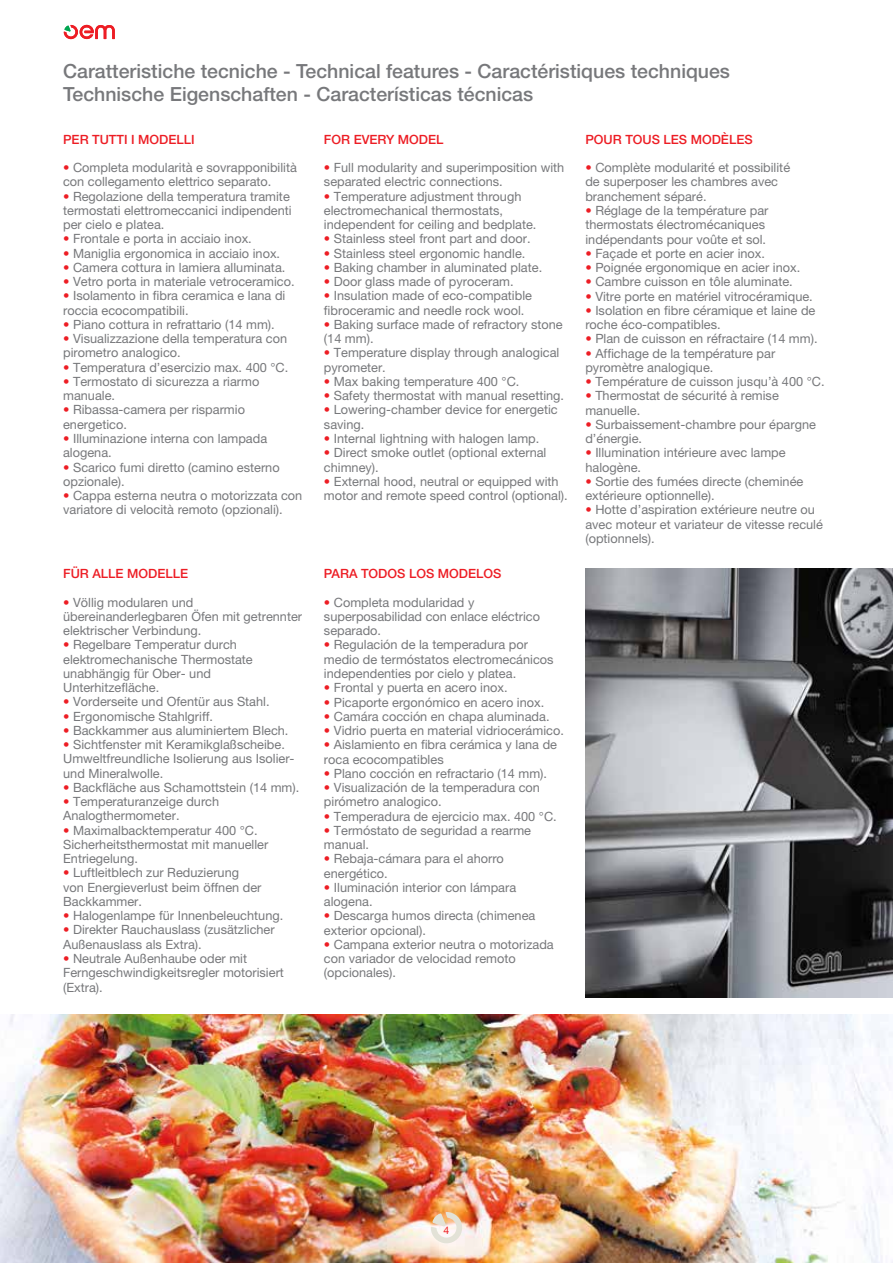
<style>
.page{position:relative;width:893px;height:1263px;background:#fff}
.page>*{position:absolute;margin:0;border:0;box-sizing:border-box;transform-origin:0 0}
.t1{font:500 19.5px/22.5px "Helvetica Neue LT Std";color:#77787b}
.t2{font:12.75px/14.2px "Helvetica Neue LT Pro";color:#77787b}
.t3{font:500 12.75px "Helvetica Neue LT Pro";color:#ed1d24}
.t4{font:10.5px "Helvetica Neue";color:#ed1d24}
.s1{font-family:"Helvetica Neue LT Pro"}
.s2{font-family:"Helvetica Neue LT Std";color:#ed1d24}
</style>
<div class="page">
<img style="left:585px;top:569px;width:308px;height:429px">
<img style="left:0;top:1015px;width:893px;height:248px">
<svg style="left:431px;top:1212px;width:31px;height:31px"></svg>
<svg style="left:64px;top:25px;width:51px;height:14px"></svg>
<h1 class="t1" style="left:63px;top:60px;width:668px">Caratteristiche tecniche - <span class="s1">Technical features -</span> Caractéristiques techniques<br>Technische Eigenschaften - Características técnicas</h1>
<p class="t3" style="left:324px;top:131px;width:121px">FOR EVERY MODEL</p>
<p class="t2" style="left:324px;top:160px;width:242px"><span class="s2">•</span> Full modularity and superimposition with separated electric connections.</p>
<p class="t2" style="left:324px;top:189px;width:214px"><span class="s2">•</span> Temperature adjustment through electromechanical thermostats, independent for ceiling and bedplate.</p>
<p class="t2" style="left:324px;top:232px;width:208px"><span class="s2">•</span> Stainless steel front part and door.</p>
<p class="t2" style="left:324px;top:246px;width:203px"><span class="s2">•</span> Stainless steel ergonomic handle.</p>
<p class="t2" style="left:324px;top:260px;width:220px"><span class="s2">•</span> Baking chamber in aluminated plate.</p>
<p class="t2" style="left:324px;top:274px;width:191px"><span class="s2">•</span> Door glass made of pyroceram.</p>
<p class="t2" style="left:324px;top:289px;width:210px"><span class="s2">•</span> Insulation made of eco-compatible fibroceramic and needle rock wool.</p>
<p class="t2" style="left:324px;top:317px;width:240px"><span class="s2">•</span> Baking surface made of refractory stone (14 mm).</p>
<p class="t2" style="left:324px;top:346px;width:237px"><span class="s2">•</span> Temperature display through analogical pyrometer.</p>
<p class="t2" style="left:324px;top:374px;width:197px"><span class="s2">•</span> Max baking temperature 400 °C.</p>
<p class="t2" style="left:324px;top:388px;width:242px"><span class="s2">•</span> Safety thermostat with manual resetting.</p>
<p class="t2" style="left:324px;top:403px;width:235px"><span class="s2">•</span> Lowering-chamber device for energetic saving.</p>
<p class="t2" style="left:324px;top:431px;width:217px"><span class="s2">•</span> Internal lightning with halogen lamp.</p>
<p class="t2" style="left:324px;top:445px;width:224px"><span class="s2">•</span> Direct smoke outlet (optional external chimney).</p>
<p class="t2" style="left:324px;top:474px;width:245px"><span class="s2">•</span> External hood, neutral or equipped with motor and remote speed control (optional).</p>
<p class="t3" style="left:585px;top:132px;width:169px">POUR TOUS LES MODÈLES</p>
<p class="t2" style="left:585px;top:160px;width:206px"><span class="s2">•</span> Complète modularité et possibilité de superposer les chambres avec branchement séparé.</p>
<p class="t2" style="left:585px;top:203px;width:185px"><span class="s2">•</span> Réglage de la température par thermostats électromécaniques indépendants pour voûte et sol.</p>
<p class="t2" style="left:585px;top:246px;width:181px"><span class="s2">•</span> Façade et porte en acier inox.</p>
<p class="t2" style="left:585px;top:260px;width:216px"><span class="s2">•</span> Poignée ergonomique en acier inox.</p>
<p class="t2" style="left:585px;top:274px;width:209px"><span class="s2">•</span> Cambre cuisson en tôle aluminate.</p>
<p class="t2" style="left:585px;top:289px;width:229px"><span class="s2">•</span> Vitre porte en matériel vitrocéramique.</p>
<p class="t2" style="left:585px;top:303px;width:232px"><span class="s2">•</span> Isolation en fibre céramique et laine de roche éco-compatibles.</p>
<p class="t2" style="left:585px;top:331px;width:234px"><span class="s2">•</span> Plan de cuisson en réfractaire (14 mm).</p>
<p class="t2" style="left:585px;top:346px;width:191px"><span class="s2">•</span> Affichage de la température par pyromètre analogique.</p>
<p class="t2" style="left:585px;top:374px;width:241px"><span class="s2">•</span> Température de cuisson jusqu’à 400 °C.</p>
<p class="t2" style="left:585px;top:388px;width:195px"><span class="s2">•</span> Thermostat de sécurité à remise manuelle.</p>
<p class="t2" style="left:585px;top:417px;width:232px"><span class="s2">•</span> Surbaissement-chambre pour épargne d’énergie.</p>
<p class="t2" style="left:585px;top:445px;width:202px"><span class="s2">•</span> Illumination intérieure avec lampe halogène.</p>
<p class="t2" style="left:585px;top:474px;width:219px"><span class="s2">•</span> Sortie des fumées directe (cheminée extérieure optionnelle).</p>
<p class="t2" style="left:585px;top:502px;width:239px"><span class="s2">•</span> Hotte d’aspiration extérieure neutre ou avec moteur et variateur de vitesse reculé (optionnels).</p>
<p class="t3" style="left:63px;top:131px;width:133px">PER TUTTI I MODELLI</p>
<p class="t2" style="left:63px;top:160px;width:235px"><span class="s2">•</span> Completa modularità e sovrapponibilità con collegamento elettrico separato.</p>
<p class="t2" style="left:63px;top:189px;width:230px"><span class="s2">•</span> Regolazione della temperatura tramite termostati elettromeccanici indipendenti per cielo e platea.</p>
<p class="t2" style="left:63px;top:232px;width:190px"><span class="s2">•</span> Frontale e porta in acciaio inox.</p>
<p class="t2" style="left:63px;top:246px;width:219px"><span class="s2">•</span> Maniglia ergonomica in acciaio inox.</p>
<p class="t2" style="left:63px;top:260px;width:224px"><span class="s2">•</span> Camera cottura in lamiera alluminata.</p>
<p class="t2" style="left:63px;top:274px;width:233px"><span class="s2">•</span> Vetro porta in materiale vetroceramico.</p>
<p class="t2" style="left:63px;top:289px;width:224px"><span class="s2">•</span> Isolamento in fibra ceramica e lana di roccia ecocompatibili.</p>
<p class="t2" style="left:63px;top:317px;width:213px"><span class="s2">•</span> Piano cottura in refrattario (14 mm).</p>
<p class="t2" style="left:63px;top:331px;width:226px"><span class="s2">•</span> Visualizzazione della temperatura con pirometro analogico.</p>
<p class="t2" style="left:63px;top:360px;width:227px"><span class="s2">•</span> Temperatura d’esercizio max. 400 °C.</p>
<p class="t2" style="left:63px;top:374px;width:198px"><span class="s2">•</span> Termostato di sicurezza a riarmo manuale.</p>
<p class="t2" style="left:63px;top:403px;width:183px"><span class="s2">•</span> Ribassa-camera per risparmio energetico.</p>
<p class="t2" style="left:63px;top:431px;width:206px"><span class="s2">•</span> Illuminazione interna con lampada alogena.</p>
<p class="t2" style="left:63px;top:460px;width:218px"><span class="s2">•</span> Scarico fumi diretto (camino esterno opzionale).</p>
<p class="t2" style="left:63px;top:488px;width:241px"><span class="s2">•</span> Cappa esterna neutra o motorizzata con variatore di velocità remoto (opzionali).</p>
<p class="t3" style="left:63px;top:566px;width:126px">FÜR ALLE MODELLE</p>
<p class="t2" style="left:63px;top:595px;width:240px"><span class="s2">•</span> Völlig modularen und übereinanderlegbaren Öfen mit getrennter elektrischer Verbindung.</p>
<p class="t2" style="left:63px;top:637px;width:191px"><span class="s2">•</span> Regelbare Temperatur durch elektromechanische Thermostate unabhängig für Ober- und<br>Unterhitzefläche.</p>
<p class="t2" style="left:63px;top:694px;width:208px"><span class="s2">•</span> Vorderseite und Ofentür aus Stahl.</p>
<p class="t2" style="left:63px;top:709px;width:151px"><span class="s2">•</span> Ergonomische Stahlgriff.</p>
<p class="t2" style="left:63px;top:723px;width:227px"><span class="s2">•</span> Backkammer aus aluminiertem Blech.</p>
<p class="t2" style="left:63px;top:737px;width:233px"><span class="s2">•</span> Sichtfenster mit Keramikglaßscheibe.<br>Umweltfreundliche Isolierung aus Isolier&shy;und Mineralwolle.</p>
<p class="t2" style="left:63px;top:780px;width:238px"><span class="s2">•</span> Backfläche aus Schamottstein (14 mm).</p>
<p class="t2" style="left:63px;top:794px;width:158px"><span class="s2">•</span> Temperaturanzeige durch<br>Analogthermometer.</p>
<p class="t2" style="left:63px;top:823px;width:207px"><span class="s2">•</span> Maximalbacktemperatur 400 °C.<br>Sicherheitsthermostat mit manueller<br>Entriegelung.</p>
<p class="t2" style="left:63px;top:866px;width:200px"><span class="s2">•</span> Luftleitblech zur Reduzierung von Energieverlust beim öffnen der<br>Backkammer.</p>
<p class="t2" style="left:63px;top:908px;width:222px"><span class="s2">•</span> Halogenlampe für Innenbeleuchtung.</p>
<p class="t2" style="left:63px;top:923px;width:213px"><span class="s2">•</span> Direkter Rauchauslass (zusätzlicher<br>Außenauslass als Extra).</p>
<p class="t2" style="left:63px;top:951px;width:222px"><span class="s2">•</span> Neutrale Außenhaube oder mit<br>Ferngeschwindigkeitsregler motorisiert (Extra).</p>
<p class="t3" style="left:324px;top:566px;width:179px">PARA TODOS LOS MODELOS</p>
<p class="t2" style="left:324px;top:595px;width:218px"><span class="s2">•</span> Completa modularidad y superposabilidad con enlace eléctrico separado.</p>
<p class="t2" style="left:324px;top:638px;width:231px"><span class="s2">•</span> Regulación de la temperadura por medio de termóstatos electromecánicos independenties por cielo y platea.</p>
<p class="t2" style="left:324px;top:680px;width:185px"><span class="s2">•</span> Frontal y puerta en acero inox.</p>
<p class="t2" style="left:324px;top:695px;width:222px"><span class="s2">•</span> Picaporte ergonómico en acero inox.</p>
<p class="t2" style="left:324px;top:709px;width:227px"><span class="s2">•</span> Camára cocción en chapa aluminada.</p>
<p class="t2" style="left:324px;top:723px;width:241px"><span class="s2">•</span> Vidrio puerta en material vidriocerámico.</p>
<p class="t2" style="left:324px;top:737px;width:235px"><span class="s2">•</span> Aislamiento en fibra cerámica y lana de roca ecocompatibles</p>
<p class="t2" style="left:324px;top:766px;width:225px"><span class="s2">•</span> Plano cocción en refractario (14 mm).</p>
<p class="t2" style="left:324px;top:780px;width:218px"><span class="s2">•</span> Visualización de la temperadura con pirómetro analogico.</p>
<p class="t2" style="left:324px;top:809px;width:234px"><span class="s2">•</span> Temperadura de ejercicio max. 400 °C.</p>
<p class="t2" style="left:324px;top:823px;width:209px"><span class="s2">•</span> Termóstato de seguridad a rearme manual.</p>
<p class="t2" style="left:324px;top:851px;width:181px"><span class="s2">•</span> Rebaja-cámara para el ahorro energético.</p>
<p class="t2" style="left:324px;top:880px;width:194px"><span class="s2">•</span> Iluminación interior con lámpara alogena.</p>
<p class="t2" style="left:324px;top:908px;width:213px"><span class="s2">•</span> Descarga humos directa (chimenea exterior opcional).</p>
<p class="t2" style="left:324px;top:937px;width:231px"><span class="s2">•</span> Campana exterior neutra o motorizada con variador de velocidad remoto (opcionales).</p>
<p class="t4" style="left:444px;top:1222px;width:7px">4</p>
</div>
